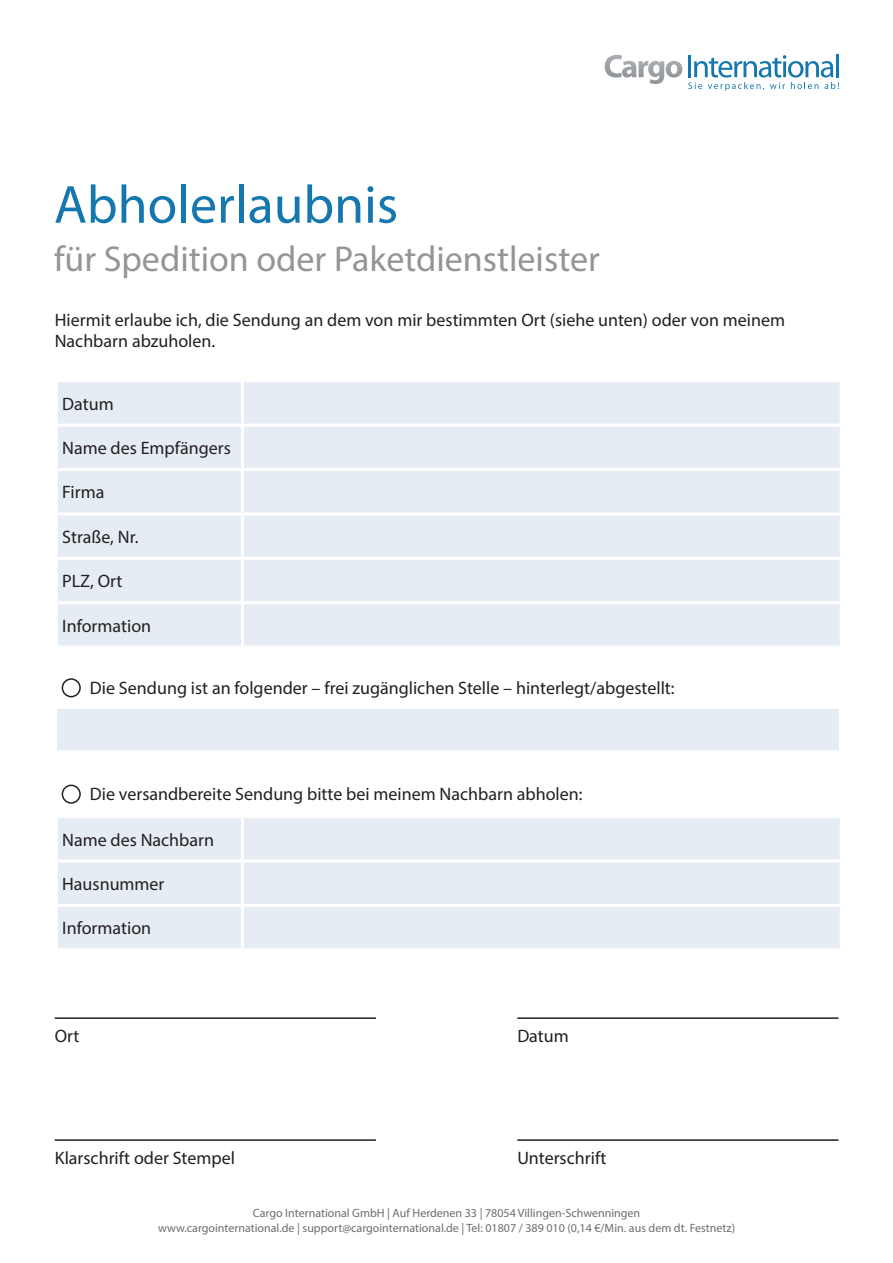
<style>
.page{position:relative;width:893px;height:1263px;background:#fff}
.page>*{position:absolute;margin:0;border:0;box-sizing:border-box;transform-origin:0 0}
.t1{font:54px "Myriad Pro";color:#1478af}
.t2{font:36px "Myriad Pro";color:#939598}
.t3{font:18px/21.6px "Myriad Pro";color:#231f20}
.t4{font:12px/14.4px "Myriad Pro";color:#6c6d70;text-align:center}
</style>
<div class="page">
<svg style="left:605px;top:55px;width:77px;height:29px"></svg>
<hr style="left:836px;top:54px;width:3px;height:23px;background:#1478af">
<svg style="left:688px;top:55px;width:151px;height:36px"></svg>
<div style="left:58px;top:382px;width:782px;height:264px;background:#e6ecf4"></div>
<hr style="left:241px;top:382px;width:3px;height:42px;background:#fff">
<hr style="left:55px;top:424px;width:187px;height:3px;background:#fff">
<hr style="left:242px;top:424px;width:601px;height:3px;background:#fff">
<hr style="left:241px;top:427px;width:3px;height:41px;background:#fff">
<hr style="left:55px;top:468px;width:187px;height:3px;background:#fff">
<hr style="left:242px;top:468px;width:601px;height:3px;background:#fff">
<hr style="left:241px;top:471px;width:3px;height:41px;background:#fff">
<hr style="left:55px;top:512px;width:187px;height:3px;background:#fff">
<hr style="left:242px;top:512px;width:601px;height:3px;background:#fff">
<hr style="left:241px;top:515px;width:3px;height:42px;background:#fff">
<hr style="left:55px;top:557px;width:187px;height:3px;background:#fff">
<hr style="left:242px;top:557px;width:601px;height:3px;background:#fff">
<hr style="left:241px;top:560px;width:3px;height:41px;background:#fff">
<hr style="left:55px;top:601px;width:187px;height:3px;background:#fff">
<hr style="left:242px;top:601px;width:601px;height:3px;background:#fff">
<hr style="left:241px;top:604px;width:3px;height:42px;background:#fff">
<hr style="left:55px;top:1017px;width:321px;height:2px;background:#231f20">
<hr style="left:517px;top:1017px;width:321px;height:2px;background:#231f20">
<hr style="left:55px;top:1139px;width:321px;height:2px;background:#231f20">
<hr style="left:517px;top:1139px;width:321px;height:2px;background:#231f20">
<div style="left:58px;top:818px;width:782px;height:130px;background:#e6ecf4"></div>
<hr style="left:241px;top:818px;width:3px;height:41px;background:#fff">
<hr style="left:55px;top:859px;width:187px;height:3px;background:#fff">
<hr style="left:242px;top:859px;width:601px;height:3px;background:#fff">
<hr style="left:241px;top:862px;width:3px;height:42px;background:#fff">
<hr style="left:55px;top:904px;width:187px;height:3px;background:#fff">
<hr style="left:242px;top:904px;width:601px;height:3px;background:#fff">
<hr style="left:241px;top:907px;width:3px;height:41px;background:#fff">
<div style="left:62px;top:678px;width:19px;height:19px;border:2px solid #231f20;border-radius:50%"></div>
<div style="left:62px;top:784px;width:19px;height:20px;border:2px solid #231f20;border-radius:50%"></div>
<div style="left:56px;top:707px;width:784px;height:45px;background:#e6ecf4"></div>
<hr style="left:54px;top:706px;width:788px;height:3px;background:#fff">
<hr style="left:54px;top:709px;width:3px;height:41px;background:#fff">
<hr style="left:839px;top:709px;width:3px;height:41px;background:#fff">
<hr style="left:54px;top:750px;width:788px;height:3px;background:#fff">
<h1 class="t1" style="left:54px;top:171px;width:346px">Abholerlaubnis</h1>
<h2 class="t2" style="left:54px;top:236px;width:547px">für Spedition oder Paketdienstleister</h2>
<p class="t3" style="left:55px;top:309px;width:732px">Hiermit erlaube ich, die Sendung an dem von mir bestimmten Ort (siehe unten) oder von meinem<br>Nachbarn abzuholen.</p>
<p class="t3" style="left:62px;top:392px;width:53px">Datum</p>
<p class="t3" style="left:62px;top:437px;width:170px">Name des Empfängers</p>
<p class="t3" style="left:62px;top:481px;width:44px">Firma</p>
<p class="t3" style="left:62px;top:526px;width:78px">Straße, Nr.</p>
<p class="t3" style="left:62px;top:570px;width:62px">PLZ, Ort</p>
<p class="t3" style="left:62px;top:614px;width:90px">Information</p>
<p class="t3" style="left:90px;top:677px;width:586px">Die Sendung ist an folgender – frei zugänglichen Stelle – hinterlegt/abgestellt:</p>
<p class="t3" style="left:90px;top:783px;width:494px">Die versandbereite Sendung bitte bei meinem Nachbarn abholen:</p>
<p class="t3" style="left:62px;top:828px;width:153px">Name des Nachbarn</p>
<p class="t3" style="left:62px;top:873px;width:104px">Hausnummer</p>
<p class="t3" style="left:62px;top:917px;width:90px">Information</p>
<p class="t3" style="left:55px;top:1025px;width:26px">Ort</p>
<p class="t3" style="left:517px;top:1025px;width:53px">Datum</p>
<p class="t3" style="left:55px;top:1147px;width:182px">Klarschrift oder Stempel</p>
<p class="t3" style="left:517px;top:1147px;width:91px">Unterschrift</p>
<p class="t4" style="left:158px;top:1206px;width:578px">Cargo International GmbH | Auf Herdenen 33 | 78054 Villingen-Schwenningen<br>www.cargointernational.de | support@cargointernational.de | Tel: 01807 / 389 010 (0,14 €/Min. aus dem dt. Festnetz)</p>
</div>
